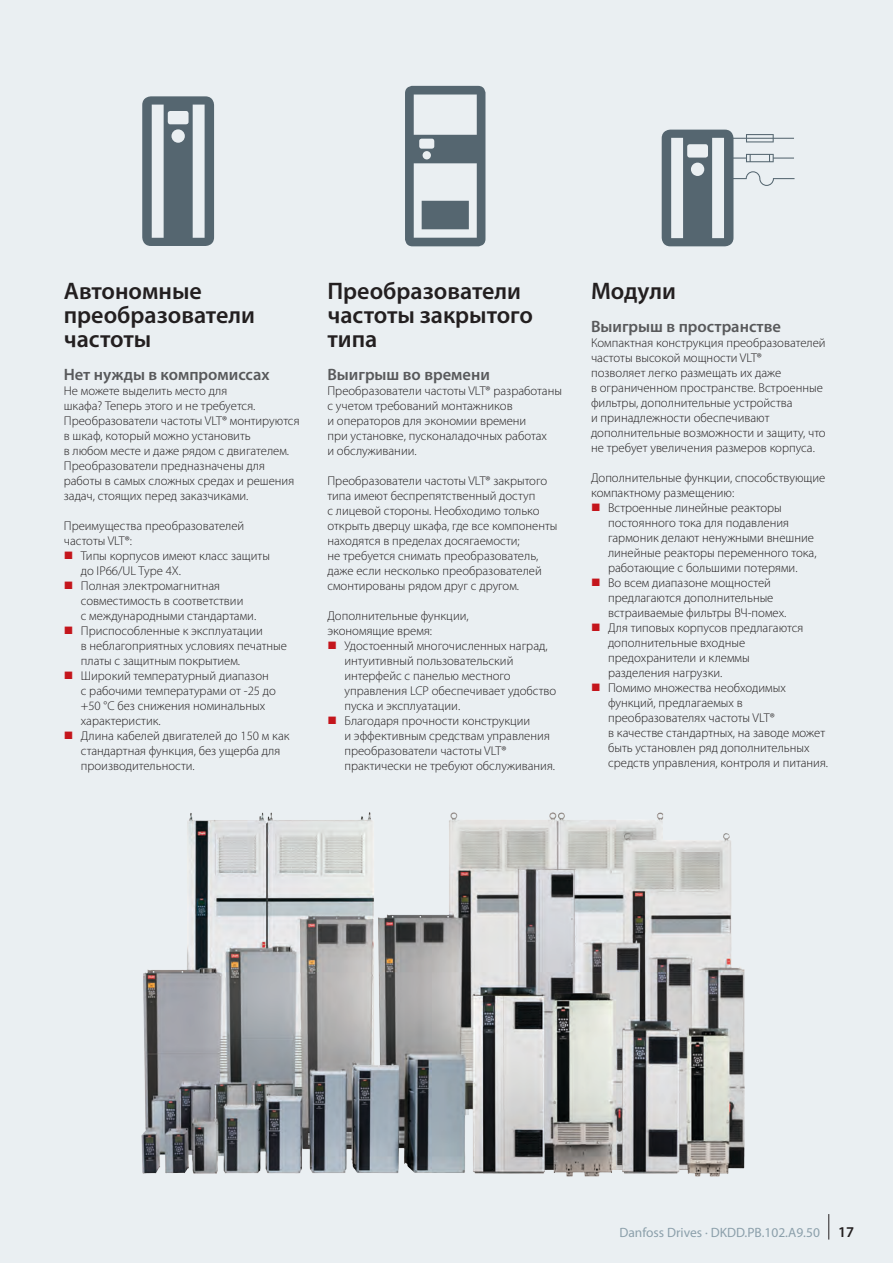
<style>
.page{position:relative;width:893px;height:1263px;background:#eaeff2}
.page>*{position:absolute;margin:0;border:0;box-sizing:border-box;transform-origin:0 0}
.t1{font:600 24px/24px "Myriad Pro";color:#231f20}
.t2{font:600 16.5px "Myriad Pro";color:#58595b}
.t3{font:13.5px "Myriad Pro";color:#8ca0ab}
.t4{font:300 12.75px/15px "Myriad Pro";color:#231f20}
.s1{font-weight:600;font-size:15px;color:#231f20}
</style>
<div class="page">
<svg style="left:405px;top:86px;width:80px;height:160px"></svg>
<svg style="left:142px;top:96px;width:72px;height:150px"></svg>
<svg style="left:662px;top:130px;width:133px;height:116px"></svg>
<img style="left:141px;top:812px;width:604px;height:365px">
<svg style="left:828px;top:1214px;width:1px;height:25px"></svg>
<h1 class="t1" style="left:64px;top:279px;width:193px">Автономные преобразователи частоты</h1>
<p class="t2" style="left:64px;top:365px;width:207px">Нет нужды в компромиссах</p>
<p class="t4" style="left:64px;top:383px;width:237px">Не можете выделить место для<br>шкафа? Теперь этого и не требуется.<br>Преобразователи частоты VLT® монтируются в шкаф, который можно установить<br>в любом месте и даже рядом с двигателем.<br>Преобразователи предназначены для работы в самых сложных средах и решения задач, стоящих перед заказчиками.</p>
<p class="t4" style="left:64px;top:518px;width:182px">Преимущества преобразователей частоты VLT®:</p>
<p class="t4" style="left:81px;top:548px;width:210px">Типы корпусов имеют класс защиты<br>до IP66/UL Type 4X.<br>Полная электромагнитная совместимость в соответствии<br>с международными стандартами.<br>Приспособленные к эксплуатации<br>в неблагоприятных условиях печатные платы с защитным покрытием.<br>Широкий температурный диапазон<br>с рабочими температурами от -25 до +50 °C без снижения номинальных характеристик.<br>Длина кабелей двигателей до 150 м как стандартная функция, без ущерба для производительности.</p>
<h1 class="t1" style="left:327px;top:279px;width:207px">Преобразователи частоты закрытого типа</h1>
<p class="t2" style="left:327px;top:365px;width:164px">Выигрыш во времени</p>
<p class="t4" style="left:327px;top:383px;width:236px">Преобразователи частоты VLT® разработаны с учетом требований монтажников<br>и операторов для экономии времени<br>при установке, пусконаладочных работах<br>и обслуживании.</p>
<p class="t4" style="left:327px;top:473px;width:232px">Преобразователи частоты VLT® закрытого типа имеют беспрепятственный доступ<br>с лицевой стороны. Необходимо только открыть дверцу шкафа, где все компоненты находятся в пределах досягаемости;<br>не требуется снимать преобразователь, даже если несколько преобразователей смонтированы рядом друг с другом.</p>
<p class="t4" style="left:327px;top:608px;width:143px">Дополнительные функции, экономящие время:</p>
<p class="t4" style="left:344px;top:638px;width:213px">Удостоенный многочисленных наград, интуитивный пользовательский интерфейс с панелью местного управления LCP обеспечивает удобство пуска и эксплуатации.<br>Благодаря прочности конструкции<br>и эффективным средствам управления преобразователи частоты VLT® практически не требуют обслуживания.</p>
<h1 class="t1" style="left:591px;top:279px;width:86px">Модули</h1>
<p class="t2" style="left:591px;top:317px;width:191px">Выигрыш в пространстве</p>
<p class="t4" style="left:591px;top:335px;width:236px">Компактная конструкция преобразователей частоты высокой мощности VLT®<br>позволяет легко размещать их даже<br>в ограниченном пространстве. Встроенные фильтры, дополнительные устройства<br>и принадлежности обеспечивают дополнительные возможности и защиту, что не требует увеличения размеров корпуса.</p>
<p class="t4" style="left:591px;top:470px;width:236px">Дополнительные функции, способствующие</p>
<p class="t4" style="left:591px;top:485px;width:145px">компактному размещению:</p>
<p class="t4" style="left:608px;top:500px;width:175px">Встроенные линейные реакторы</p>
<p class="t4" style="left:608px;top:515px;width:183px">постоянного тока для подавления</p>
<p class="t4" style="left:608px;top:530px;width:207px">гармоник делают ненужными внешние</p>
<p class="t4" style="left:608px;top:545px;width:210px">линейные реакторы переменного тока,</p>
<p class="t4" style="left:608px;top:560px;width:191px">работающие с большими потерями.</p>
<p class="t4" style="left:608px;top:575px;width:164px">Во всем диапазоне мощностей</p>
<p class="t4" style="left:608px;top:590px;width:167px">предлагаются дополнительные</p>
<p class="t4" style="left:608px;top:605px;width:180px">встраиваемые фильтры ВЧ-помех.</p>
<p class="t4" style="left:608px;top:620px;width:197px">Для типовых корпусов предлагаются</p>
<p class="t4" style="left:608px;top:635px;width:139px">дополнительные входные</p>
<p class="t4" style="left:608px;top:650px;width:143px">предохранители и клеммы</p>
<p class="t4" style="left:608px;top:665px;width:116px">разделения нагрузки.</p>
<p class="t4" style="left:608px;top:680px;width:179px">Помимо множества необходимых</p>
<p class="t4" style="left:608px;top:695px;width:136px">функций, предлагаемых в</p>
<p class="t4" style="left:608px;top:710px;width:168px">преобразователях частоты VLT®</p>
<p class="t4" style="left:608px;top:725px;width:219px">в качестве стандартных, на заводе может</p>
<p class="t4" style="left:608px;top:740px;width:203px">быть установлен ряд дополнительных</p>
<p class="t4" style="left:608px;top:755px;width:222px">средств управления, контроля и питания.</p>
<p class="t3" style="left:619px;top:1225px;width:236px">Danfoss Drives · DKDD.PB.102.A9.50 <span class="s1">17</span></p>
</div>
